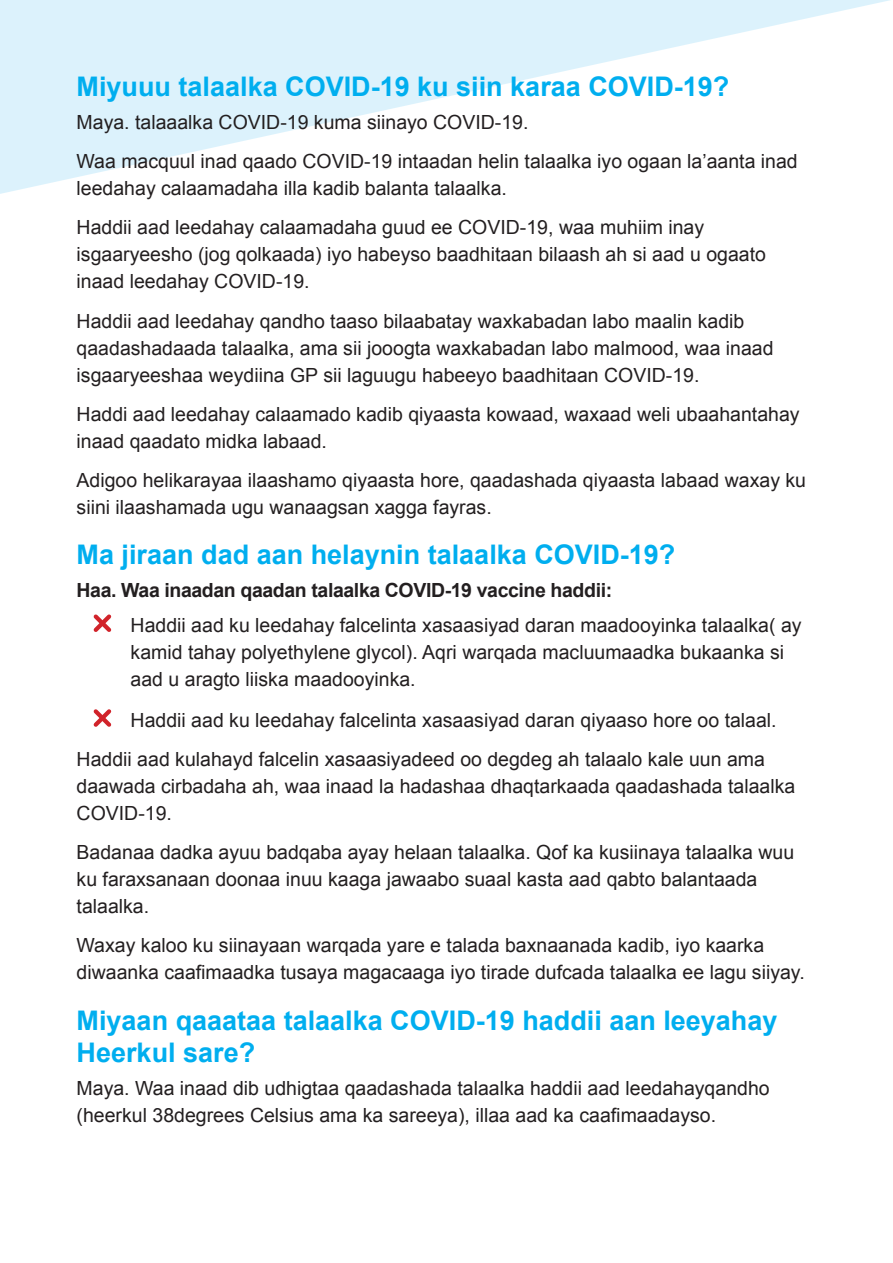
<style>
.page{position:relative;width:893px;height:1263px;background:#fff}
.page>*{position:absolute;margin:0;border:0;box-sizing:border-box;transform-origin:0 0}
.Headline{font:700 27px/32.4px "Arial";color:#00aeef}
.Paragraph_Body{font:19.5px/27px "Arial";color:#231f20}
.Sub_head{font:700 19.5px "Arial";letter-spacing:-.02em;color:#231f20}
</style>
<div class="page">
<svg style="left:0;top:0;width:890px;height:194px"></svg>
<svg style="left:93px;top:614px;width:19px;height:18px"></svg>
<svg style="left:93px;top:709px;width:19px;height:18px"></svg>
<p class="Headline" style="left:77px;top:72px;width:654px">Miyuuu talaalka COVID-19 ku siin karaa COVID-19?</p>
<p class="Paragraph_Body" style="left:77px;top:109px;width:453px">Maya. talaaalka COVID-19 kuma siinayo COVID-19.</p>
<p class="Paragraph_Body" style="left:77px;top:148px;width:723px">Waa macquul inad qaado COVID-19 intaadan helin talaalka iyo ogaan la’aanta inad leedahay calaamadaha illa kadib balanta talaalka.</p>
<p class="Paragraph_Body" style="left:77px;top:214px;width:691px">Haddii aad leedahay calaamadaha guud ee COVID-19, waa muhiim inay isgaaryeesho (jog qolkaada) iyo habeyso baadhitaan bilaash ah si aad u ogaato inaad leedahay COVID-19.</p>
<p class="Paragraph_Body" style="left:77px;top:307px;width:698px">Haddii aad leedahay qandho taaso bilaabatay waxkabadan labo maalin kadib qaadashadaada talaalka, ama sii jooogta waxkabadan labo malmood, waa inaad isgaaryeeshaa weydiina GP sii laguugu habeeyo baadhitaan COVID-19.</p>
<p class="Paragraph_Body" style="left:77px;top:400px;width:724px">Haddi aad leedahay calaamado kadib qiyaasta kowaad, waxaad weli ubaahantahay inaad qaadato midka labaad.</p>
<p class="Paragraph_Body" style="left:77px;top:467px;width:731px">Adigoo helikarayaa ilaashamo qiyaasta hore, qaadashada qiyaasta labaad waxay ku siini ilaashamada ugu wanaagsan xagga fayras.</p>
<p class="Headline" style="left:77px;top:539px;width:600px">Ma jiraan dad aan helaynin talaalka COVID-19?</p>
<p class="Sub_head" style="left:77px;top:577px;width:537px">Haa. Waa inaadan qaadan talaalka COVID-19 vaccine haddii:</p>
<p class="Paragraph_Body" style="left:131px;top:612px;width:672px">Haddii aad ku leedahay falcelinta xasaasiyad daran maadooyinka talaalka( ay kamid tahay polyethylene glycol). Aqri warqada macluumaadka bukaanka si aad u aragto liiska maadooyinka.</p>
<p class="Paragraph_Body" style="left:131px;top:707px;width:648px">Haddii aad ku leedahay falcelinta xasaasiyad daran qiyaaso hore oo talaal.</p>
<p class="Paragraph_Body" style="left:77px;top:746px;width:720px">Haddii aad kulahayd falcelin xasaasiyadeed oo degdeg ah talaalo kale uun ama daawada cirbadaha ah, waa inaad la hadashaa dhaqtarkaada qaadashada talaalka<br>COVID-19.</p>
<p class="Paragraph_Body" style="left:77px;top:839px;width:719px">Badanaa dadka ayuu badqaba ayay helaan talaalka. Qof ka kusiinaya talaalka wuu ku faraxsanaan doonaa inuu kaaga jawaabo suaal kasta aad qabto balantaada talaalka.</p>
<p class="Paragraph_Body" style="left:77px;top:932px;width:730px">Waxay kaloo ku siinayaan warqada yare e talada baxnaanada kadib, iyo kaarka diwaanka caafimaadka tusaya magacaaga iyo tirade dufcada talaalka ee lagu siiyay.</p>
<p class="Headline" style="left:77px;top:1005px;width:702px">Miyaan qaaataa talaalka COVID-19 haddii aan leeyahay<br>Heerkul sare?</p>
<p class="Paragraph_Body" style="left:77px;top:1075px;width:695px">Maya. Waa inaad dib udhigtaa qaadashada talaalka haddii aad leedahayqandho (heerkul 38degrees Celsius ama ka sareeya), illaa aad ka caafimaadayso.</p>
</div>
